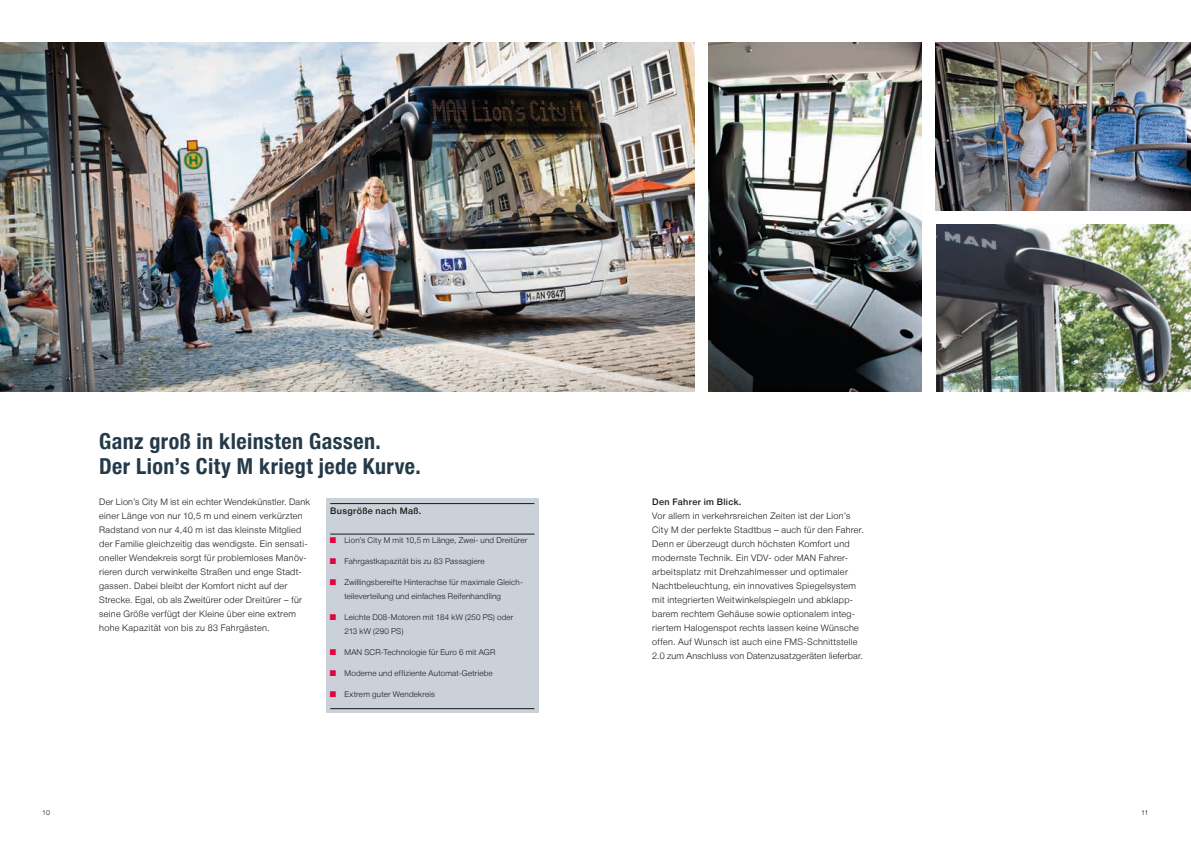
<style>
.page{position:relative;width:1191px;height:842px;background:#fff}
.page>*{position:absolute;margin:0;border:0;box-sizing:border-box;transform-origin:0 0}
.t1{font:700 22px/25px "Man Global Condensed";letter-spacing:.02em;color:#243a49}
.t2{font:300 9px/14px "Man Global";letter-spacing:.035em;color:#1b1a19}
.t3{font:500 9px "Man Global";letter-spacing:.04em;color:#1b1a19}
.t4{font:300 8px/14px "Man Global";letter-spacing:.025em;color:#1b1a19}
.t5{font:300 7px "Man Global";color:#1b1a19}
.s1{color:#e40045}
</style>
<div class="page">
<img style="left:0;top:43px;width:695px;height:348px">
<img style="left:936px;top:225px;width:255px;height:166px">
<img style="left:709px;top:43px;width:212px;height:348px">
<img style="left:935px;top:43px;width:256px;height:168px">
<div style="left:326px;top:498px;width:212px;height:214px;background:#cbd1d9"></div>
<hr style="left:330px;top:503px;width:204px;height:1px;background:#1b1a19">
<hr style="left:330px;top:534px;width:204px;height:1px;background:#1b1a19">
<hr style="left:330px;top:708px;width:204px;height:1px;background:#1b1a19">
<h1 class="t1" style="left:99px;top:428px;width:323px">Ganz groß in kleinsten Gassen.<br>Der Lion’s City M kriegt jede Kurve.</h1>
<p class="t2" style="left:99px;top:494px;width:212px">Der Lion’s City M ist ein echter Wendekünstler. Dank einer Länge von nur 10,5 m und einem verkürzten Radstand von nur 4,40 m ist das kleinste Mitglied der Familie gleichzeitig das wendigste. Ein sensati&shy;oneller Wendekreis sorgt für problemloses Manöv&shy;rieren durch verwinkelte Straßen und enge Stadt&shy;gassen. Dabei bleibt der Komfort nicht auf der Strecke. Egal, ob als Zweitürer oder Dreitürer – für seine Größe verfügt der Kleine über eine extrem hohe Kapazität von bis zu 83 Fahrgästen.</p>
<p class="t3" style="left:330px;top:505px;width:93px">Busgröße nach Maß.</p>
<p class="t4" style="left:330px;top:534px;width:199px"><span class="s1">■</span> Lion’s City M mit 10,5 m Länge, Zwei- und Dreitürer</p>
<p class="t4" style="left:330px;top:555px;width:156px"><span class="s1">■</span> Fahrgastkapazität bis zu 83 Passagiere</p>
<p class="t4" style="left:344px;top:576px;width:180px;text-indent:-14px"><span class="s1">■</span> Zwillingsbereifte Hinterachse für maximale Gleich&shy;teileverteilung und einfaches Reifenhandling</p>
<p class="t4" style="left:344px;top:611px;width:170px;text-indent:-14px"><span class="s1">■</span> Leichte D08-Motoren mit 184 kW (250 PS) oder<br>213 kW (290 PS)</p>
<p class="t4" style="left:330px;top:646px;width:167px"><span class="s1">■</span> MAN SCR-Technologie für Euro 6 mit AGR</p>
<p class="t4" style="left:330px;top:667px;width:164px"><span class="s1">■</span> Moderne und effiziente Automat-Getriebe</p>
<p class="t4" style="left:330px;top:688px;width:106px"><span class="s1">■</span> Extrem guter Wendekreis</p>
<p class="t3" style="left:652px;top:496px;width:91px">Den Fahrer im Blick.</p>
<p class="t2" style="left:652px;top:508px;width:213px">Vor allem in verkehrsreichen Zeiten ist der Lion’s City M der perfekte Stadtbus – auch für den Fahrer.<br>Denn er überzeugt durch höchsten Komfort und modernste Technik. Ein VDV- oder MAN Fahrer&shy;arbeitsplatz mit Drehzahlmesser und optimaler Nachtbeleuchtung, ein innovatives Spiegelsystem mit integrierten Weitwinkelspiegeln und abklapp&shy;barem rechtem Gehäuse sowie optionalem integ&shy;riertem Halogenspot rechts lassen keine Wünsche offen. Auf Wunsch ist auch eine FMS-Schnittstelle 2.0 zum Anschluss von Datenzusatzgeräten lieferbar.</p>
<p class="t5" style="left:42px;top:809px;width:9px">10</p>
<p class="t5" style="left:1141px;top:808px;width:9px">11</p>
</div>
